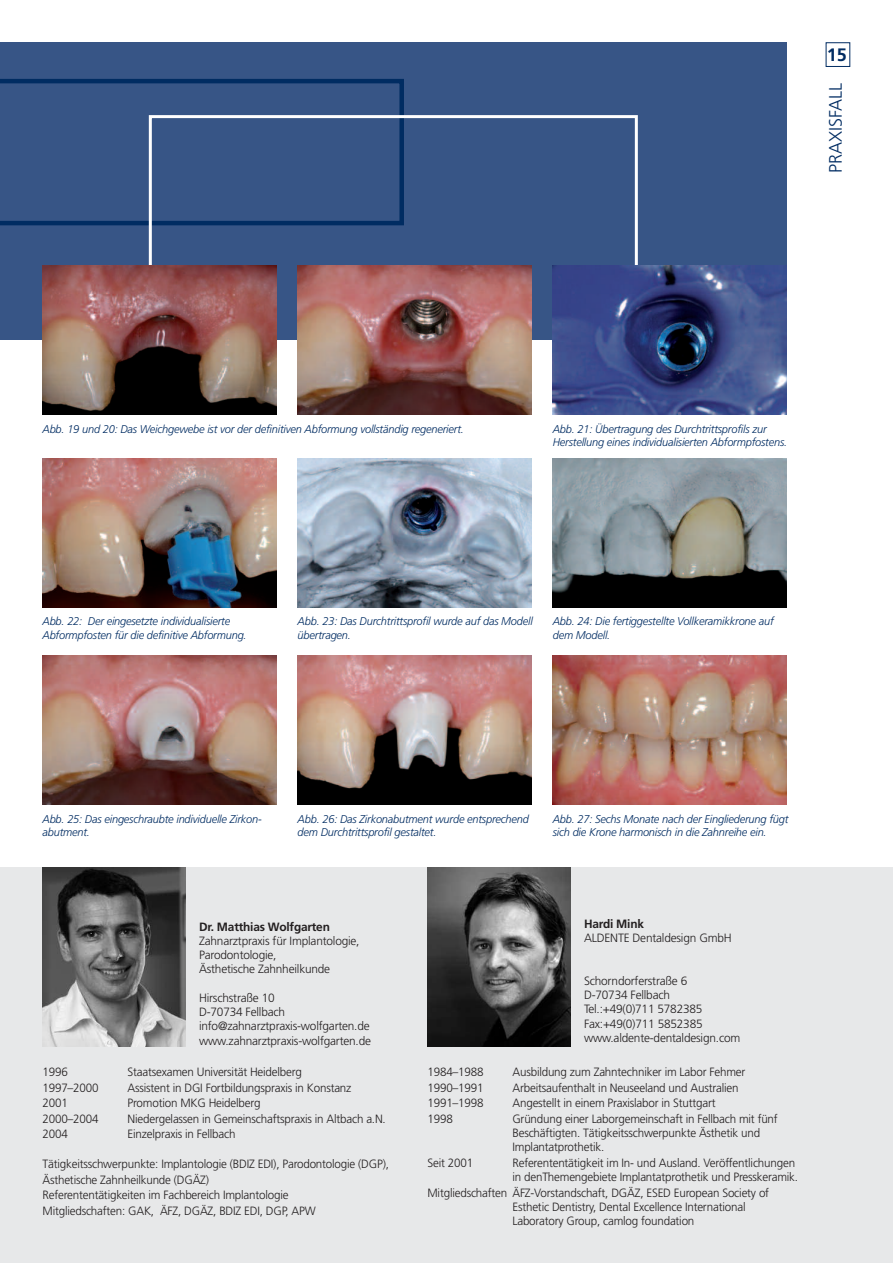
<style>
.page{position:relative;width:893px;height:1263px;background:#fff}
.page>*{position:absolute;margin:0;border:0;box-sizing:border-box;transform-origin:0 0}
.t1{font:300 18px "Frutiger LT";color:#002c62}
.t2{font:700 18px "Frutiger LT";color:#002c62}
.t3{font:300 12px/14.2px "Frutiger LT";letter-spacing:-.015em;color:#231f20}
.t4{font:700 12px "Frutiger LT";letter-spacing:-.015em;color:#231f20}
.t5{font:italic 300 11.25px/13.5px "Frutiger LT";letter-spacing:-.015em;color:#002c62}
</style>
<div class="page">
<div style="left:0;top:43px;width:787px;height:297px;background:#375586"></div>
<svg style="left:0;top:79px;width:404px;height:146px"></svg>
<div style="left:149px;top:115px;width:489px;height:255px;border:3px solid #fff"></div>
<img style="left:43px;top:266px;width:233px;height:149px">
<img style="left:298px;top:266px;width:233px;height:149px">
<img style="left:553px;top:266px;width:234px;height:149px">
<img style="left:43px;top:458px;width:233px;height:149px">
<img style="left:298px;top:458px;width:233px;height:149px">
<img style="left:43px;top:656px;width:233px;height:148px">
<img style="left:298px;top:656px;width:233px;height:148px">
<img style="left:553px;top:656px;width:234px;height:148px">
<img style="left:553px;top:458px;width:234px;height:149px">
<div style="left:0;top:868px;width:893px;height:395px;background:#e7e8e9"></div>
<img style="left:43px;top:868px;width:143px;height:178px">
<img style="left:427px;top:868px;width:144px;height:178px">
<h1 class="t2" style="left:827px;top:48px;width:22px">15</h1>
<h1 class="t1" style="left:828px;top:173px;width:91px;rotate:-90deg">PRAXISFALL</h1>
<p class="t5" style="left:43px;top:423px;width:423px">Abb. 19 und 20: Das Weichgewebe ist vor der definitiven Abformung vollständig regeneriert.</p>
<p class="t5" style="left:553px;top:423px;width:236px">Abb. 21: Übertragung des Durchtrittsprofils zur<br>Herstellung eines individualisierten Abformpfostens.</p>
<p class="t5" style="left:43px;top:616px;width:206px">Abb. 22: Der eingesetzte individualisierte<br>Abformpfosten für die definitive Abformung.</p>
<p class="t5" style="left:298px;top:616px;width:237px">Abb. 23: Das Durchtrittsprofil wurde auf das Modell übertragen.</p>
<p class="t5" style="left:553px;top:616px;width:222px">Abb. 24: Die fertiggestellte Vollkeramikkrone auf dem Modell.</p>
<p class="t5" style="left:43px;top:813px;width:221px">Abb. 25: Das eingeschraubte individuelle Zirkon&shy;abutment.</p>
<p class="t5" style="left:298px;top:813px;width:233px">Abb. 26: Das Zirkonabutment wurde entsprechend dem Durchtrittsprofil gestaltet.</p>
<p class="t5" style="left:553px;top:813px;width:237px">Abb. 27: Sechs Monate nach der Eingliederung fügt sich die Krone harmonisch in die Zahnreihe ein.</p>
<p class="t4" style="left:199px;top:922px;width:132px">Dr. Matthias Wolfgarten</p>
<p class="t3" style="left:199px;top:934px;width:162px">Zahnarztpraxis für Implantologie,<br>Parodontologie,<br>Ästhetische Zahnheilkunde</p>
<p class="t3" style="left:199px;top:991px;width:174px">Hirschstraße 10<br>D-70734 Fellbach info@zahnarztpraxis-wolfgarten.de www.zahnarztpraxis-wolfgarten.de</p>
<p class="t3" style="left:43px;top:1066px;width:27px">1996</p>
<p class="t3" style="left:128px;top:1066px;width:176px">Staatsexamen Universität Heidelberg</p>
<p class="t3" style="left:43px;top:1081px;width:58px">1997–2000</p>
<p class="t3" style="left:128px;top:1081px;width:225px">Assistent in DGI Fortbildungspraxis in Konstanz</p>
<p class="t3" style="left:43px;top:1097px;width:27px">2001</p>
<p class="t3" style="left:128px;top:1097px;width:135px">Promotion MKG Heidelberg</p>
<p class="t3" style="left:43px;top:1112px;width:58px">2000–2004</p>
<p class="t3" style="left:128px;top:1112px;width:260px">Niedergelassen in Gemeinschaftspraxis in Altbach a.N.</p>
<p class="t3" style="left:43px;top:1128px;width:27px">2004</p>
<p class="t3" style="left:128px;top:1128px;width:110px">Einzelpraxis in Fellbach</p>
<p class="t3" style="left:43px;top:1157px;width:348px;line-height:15.6px">Tätigkeitsschwerpunkte: Implantologie (BDIZ EDI), Parodontologie (DGP), Ästhetische Zahnheilkunde (DGÄZ)<br>Referententätigkeiten im Fachbereich Implantologie<br>Mitgliedschaften: GAK, ÄFZ, DGÄZ, BDIZ EDI, DGP, APW</p>
<p class="t4" style="left:584px;top:919px;width:62px">Hardi Mink</p>
<p class="t3" style="left:584px;top:932px;width:149px">ALDENTE Dentaldesign GmbH</p>
<p class="t3" style="left:584px;top:974px;width:158px">Schorndorferstraße 6<br>D-70734 Fellbach<br>Tel.:+49(0)711 5782385<br>Fax:+49(0)711 5852385 www.aldente-dentaldesign.com</p>
<p class="t3" style="left:427px;top:1066px;width:58px">1984–1988</p>
<p class="t3" style="left:513px;top:1066px;width:234px">Ausbildung zum Zahntechniker im Labor Fehmer</p>
<p class="t3" style="left:427px;top:1081px;width:58px">1990–1991</p>
<p class="t3" style="left:513px;top:1081px;width:228px">Arbeitsaufenthalt in Neuseeland und Australien</p>
<p class="t3" style="left:427px;top:1097px;width:58px">1991–1998</p>
<p class="t3" style="left:513px;top:1097px;width:205px">Angestellt in einem Praxislabor in Stuttgart</p>
<p class="t3" style="left:427px;top:1112px;width:27px">1998</p>
<p class="t3" style="left:512px;top:1112px;width:267px">Gründung einer Laborgemeinschaft in Fellbach mit fünf<br>Beschäftigten. Tätigkeitsschwerpunkte Ästhetik und<br>Implantatprothetik.</p>
<p class="t3" style="left:427px;top:1156px;width:47px">Seit 2001</p>
<p class="t3" style="left:512px;top:1156px;width:287px">Referententätigkeit im In- und Ausland. Veröffentlichungen in denThemengebiete Implantatprothetik und Presskeramik.</p>
<p class="t3" style="left:512px;top:1186px;width:258px;text-indent:-85px">Mitgliedschaften ÄFZ-Vorstandschaft, DGÄZ, ESED European Society of<br>Esthetic Dentistry, Dental Excellence International<br>Laboratory Group, camlog foundation</p>
</div>
